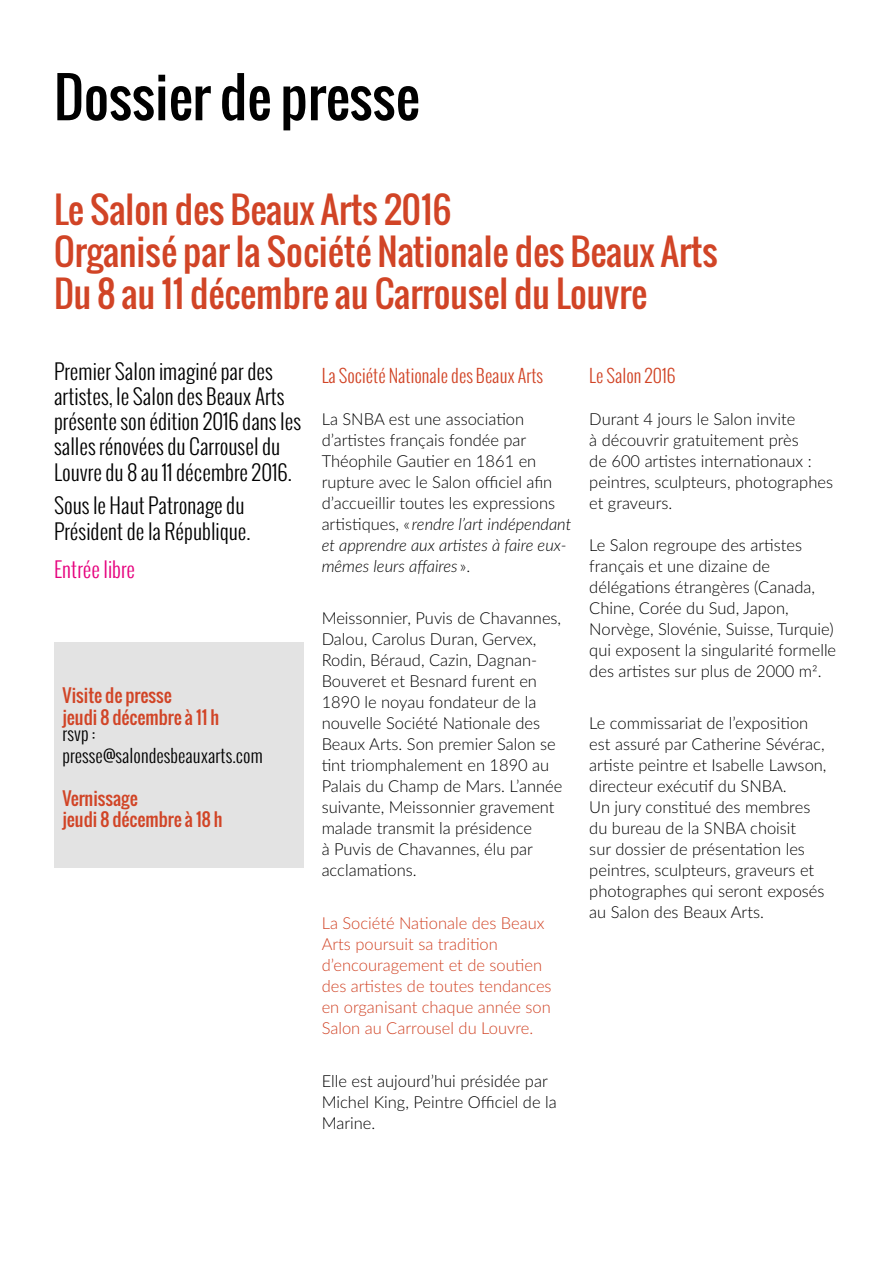
<style>
.page{position:relative;width:893px;height:1263px;background:#fff}
.page>*{position:absolute;margin:0;border:0;box-sizing:border-box;transform-origin:0 0}
.t1{font:54px "Oswald";color:#000}
.t2{font:36px/42px "Oswald";color:#d14426}
.t3{font:300 21px/25.2px "Oswald";color:#000}
.t4{font:300 21px "Oswald";color:#e6007d}
.t5{font:18px/21.6px "Oswald";color:#d14426}
.t6{font:300 18px "Oswald";color:#d14426}
.t7{font:300 18px/21.6px "Oswald";color:#000}
.t8{font:300 16.5px/21px "Lato";color:#000}
.t9{font:300 16.5px/21px "Lato";color:#d14426}
.s1{font-style:italic}
</style>
<div class="page">
<div style="left:54px;top:642px;width:250px;height:225px;background:#e3e3e3"></div>
<h1 class="t1" style="left:54px;top:56px;width:367px">Dossier de presse</h1>
<h2 class="t2" style="left:54px;top:189px;width:665px">Le Salon des Beaux Arts 2016<br>Organisé par la Société Nationale des Beaux Arts<br>Du 8 au 11 décembre au Carrousel du Louvre</h2>
<p class="t3" style="left:54px;top:358px;width:249px">Premier Salon imaginé par des artistes, le Salon des Beaux Arts présente son édition 2016 dans les salles rénovées du Carrousel du<br>Louvre du 8 au 11 décembre 2016.</p>
<p class="t3" style="left:54px;top:493px;width:198px">Sous le Haut Patronage du<br>Président de la République.</p>
<p class="t4" style="left:54px;top:554px;width:83px">Entrée libre</p>
<p class="t5" style="left:63px;top:684px;width:158px">Visite de presse<br>jeudi 8 décembre à 11 h</p>
<p class="t7" style="left:63px;top:723px;width:202px">rsvp : presse@salondesbeauxarts.com</p>
<p class="t5" style="left:63px;top:787px;width:162px">Vernissage<br>jeudi 8 décembre à 18 h</p>
<p class="t6" style="left:322px;top:363px;width:223px">La Société Nationale des Beaux Arts</p>
<p class="t8" style="left:322px;top:408px;width:251px">La SNBA est une association d’artistes français fondée par<br>Théophile Gautier en 1861 en rupture avec le Salon officiel afin d’accueillir toutes les expressions artistiques, « <span class="s1">rendre l’art indépendant et apprendre aux artistes à faire eux&shy;mêmes leurs affaires</span> ».</p>
<p class="t8" style="left:322px;top:607px;width:242px">Meissonnier, Puvis de Chavannes,<br>Dalou, Carolus Duran, Gervex,<br>Rodin, Béraud, Cazin, Dagnan-<br>Bouveret et Besnard furent en<br>1890 le noyau fondateur de la nouvelle Société Nationale des<br>Beaux Arts. Son premier Salon se tint triomphalement en 1890 au<br>Palais du Champ de Mars. L’année suivante, Meissonnier gravement malade transmit la présidence<br>à Puvis de Chavannes, élu par acclamations.</p>
<p class="t9" style="left:322px;top:912px;width:231px">La Société Nationale des Beaux<br>Arts poursuit sa tradition d’encouragement et de soutien des artistes de toutes tendances en organisant chaque année son<br>Salon au Carrousel du Louvre.</p>
<p class="t8" style="left:322px;top:1069px;width:237px">Elle est aujourd’hui présidée par<br>Michel King, Peintre Officiel de la<br>Marine.</p>
<p class="t6" style="left:589px;top:363px;width:88px">Le Salon 2016</p>
<p class="t8" style="left:589px;top:408px;width:245px">Durant 4 jours le Salon invite<br>à découvrir gratuitement près<br>de 600 artistes internationaux : peintres, sculpteurs, photographes et graveurs.</p>
<p class="t8" style="left:589px;top:534px;width:248px">Le Salon regroupe des artistes français et une dizaine de délégations étrangères (Canada,<br>Chine, Corée du Sud, Japon,<br>Norvège, Slovénie, Suisse, Turquie) qui exposent la singularité formelle des artistes sur plus de 2000 m2.</p>
<p class="t8" style="left:589px;top:712px;width:239px">Le commissariat de l’exposition est assuré par Catherine Sévérac, artiste peintre et Isabelle Lawson, directeur exécutif du SNBA.<br>Un jury constitué des membres du bureau de la SNBA choisit<br>sur dossier de présentation les peintres, sculpteurs, graveurs et photographes qui seront exposés au Salon des Beaux Arts.</p>
</div>
